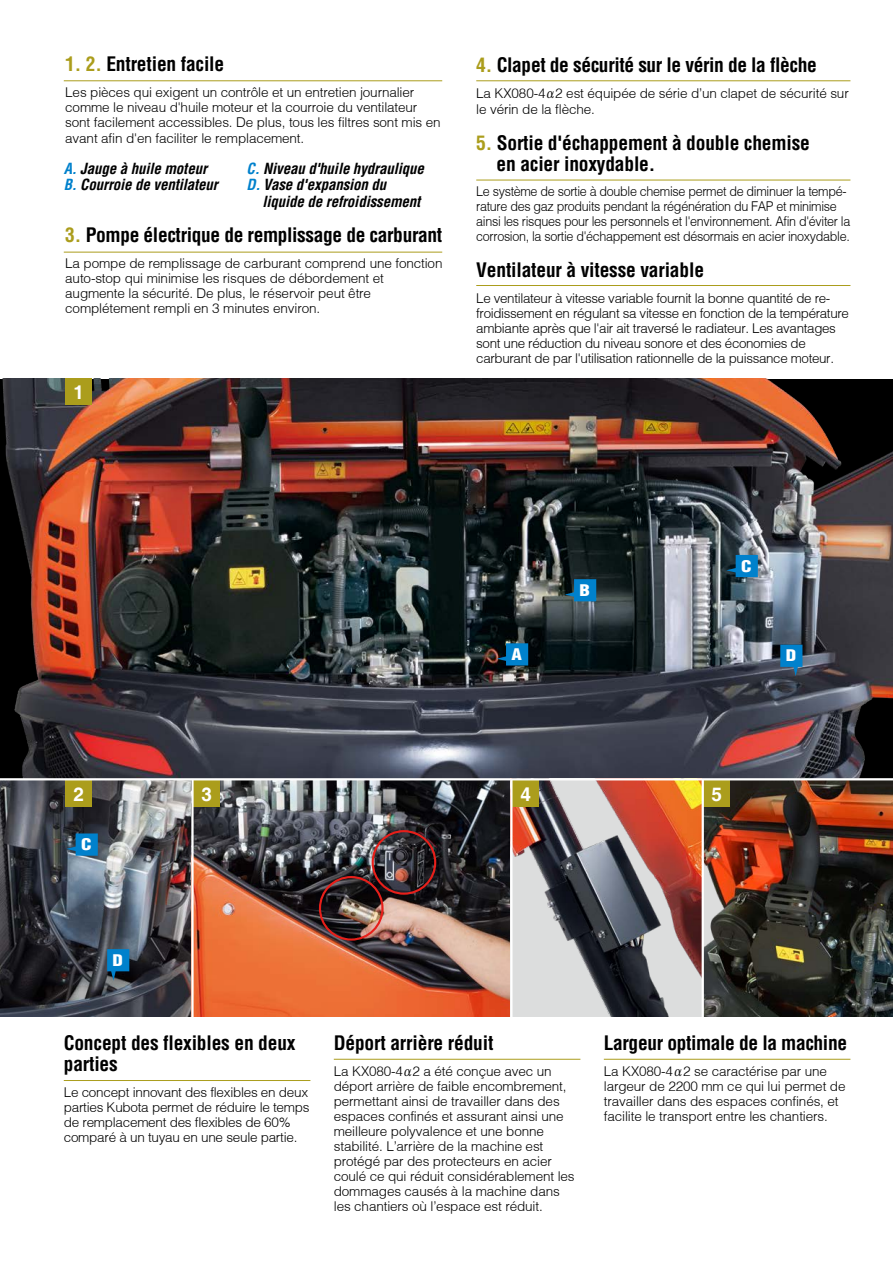
<style>
.page{position:relative;width:893px;height:1263px;background:#fff}
.page>*{position:absolute;margin:0;border:0;box-sizing:border-box;transform-origin:0 0}
.t1{font:700 condensed 19.5px/21px "Helvetica";letter-spacing:-.01em;color:#000}
.t2{font:700 18.9px "Helvetica";color:#fff}
.t3{font:900 condensed 15.6px "Helvetica";color:#fff;scale:1.2 1}
.t4{font:italic 700 condensed 15px/16.5px "Helvetica";letter-spacing:-.01em;color:#000}
.t5{font:300 13.5px/15px "Helvetica";letter-spacing:-.01em;color:#000}
.t6{font:300 13.5px/15px "Helvetica";letter-spacing:-.01em;color:#000;scale:.93 1}
.s1{color:#ab9d1c}
.s2{color:#0081cc}
.s3{font-family:"Koz Min Pro";font-weight:400}
</style>
<div class="page">
<img style="left:704px;top:780px;width:189px;height:236px">
<img style="left:0;top:378px;width:893px;height:400px">
<img style="left:1px;top:780px;width:190px;height:236px">
<img style="left:194px;top:780px;width:316px;height:236px">
<svg style="left:497px;top:643px;width:31px;height:22px"></svg>
<svg style="left:726px;top:555px;width:32px;height:22px"></svg>
<svg style="left:66px;top:833px;width:32px;height:23px"></svg>
<svg style="left:565px;top:579px;width:31px;height:22px"></svg>
<svg style="left:780px;top:645px;width:22px;height:31px"></svg>
<svg style="left:107px;top:949px;width:22px;height:32px"></svg>
<svg style="left:512px;top:780px;width:190px;height:236px;background:#9b817c"></svg>
<div style="left:372px;top:830px;width:64px;height:65px;border:2px solid #e71f1a;border-radius:50%"></div>
<div style="left:319px;top:876px;width:65px;height:65px;border:2px solid #e71f1a;border-radius:50%"></div>
<div style="left:65px;top:378px;width:27px;height:27px;background:#ab9d1c"></div>
<div style="left:65px;top:780px;width:27px;height:27px;background:#ab9d1c"></div>
<div style="left:193px;top:780px;width:27px;height:27px;background:#ab9d1c"></div>
<div style="left:512px;top:780px;width:27px;height:27px;background:#ab9d1c"></div>
<div style="left:703px;top:780px;width:27px;height:27px;background:#ab9d1c"></div>
<hr style="left:702px;top:779px;width:2px;height:239px;background:#fff">
<hr style="left:191px;top:779px;width:3px;height:239px;background:#fff">
<hr style="left:476px;top:80px;width:374px;height:1px;background:#ab9d1c">
<hr style="left:476px;top:180px;width:374px;height:1px;background:#ab9d1c">
<hr style="left:64px;top:80px;width:378px;height:1px;background:#ab9d1c">
<hr style="left:64px;top:252px;width:378px;height:1px;background:#ab9d1c">
<hr style="left:476px;top:285px;width:374px;height:1px;background:#ab9d1c">
<hr style="left:64px;top:1080px;width:246px;height:1px;background:#ab9d1c">
<hr style="left:334px;top:1059px;width:246px;height:1px;background:#ab9d1c">
<hr style="left:604px;top:1059px;width:246px;height:1px;background:#ab9d1c">
<img style="left:0;top:697px;width:1px;height:319px">
<h1 class="t1" style="left:65px;top:54px;width:160px"><span class="s1">1. 2.</span> Entretien facile</h1>
<p class="t5" style="left:65px;top:84px;width:377px">Les pièces qui exigent un contrôle et un entretien journalier comme le niveau d'huile moteur et la courroie du ventilateur sont facilement accessibles. De plus, tous les filtres sont mis en avant afin d'en faciliter le remplacement.</p>
<p class="t4" style="left:64px;top:160px;width:156px"><span class="s2">A.</span> Jauge à huile moteur<br><span class="s2">B.</span> Courroie de ventilateur</p>
<p class="t4" style="left:247px;top:160px;width:179px"><span class="s2">C.</span> Niveau d'huile hydraulique<br><span class="s2">D.</span> Vase d'expansion du</p>
<p class="t4" style="left:263px;top:193px;width:159px">liquide de refroidissement</p>
<h1 class="t1" style="left:65px;top:225px;width:378px"><span class="s1">3.</span> Pompe électrique de remplissage de carburant</h1>
<p class="t5" style="left:65px;top:255px;width:379px">La pompe de remplissage de carburant comprend une fonction auto-stop qui minimise les risques de débordement et augmente la sécurité. De plus, le réservoir peut être complétement rempli en 3 minutes environ.</p>
<h2 class="t2" style="left:73px;top:381px;width:12px">1</h2>
<h1 class="t1" style="left:476px;top:55px;width:342px"><span class="s1">4.</span> Clapet de sécurité sur le vérin de la flèche</h1>
<p class="t5" style="left:476px;top:85px;width:374px;line-height:15.8px">La KX080-4<span class="s3">α</span>2 est équipée de série d’un clapet de sécurité sur le vérin de la flèche.</p>
<h1 class="t1" style="left:497px;top:132px;width:315px;text-indent:-20px"><span class="s1">5.</span> Sortie d'échappement à double chemise en acier inoxydable.</h1>
<p class="t6" style="left:476px;top:184px;width:404px">Le système de sortie à double chemise permet de diminuer la tempé&shy;rature des gaz produits pendant la régénération du FAP et minimise ainsi les risques pour les personnels et l'environnement. Afin d'éviter la corrosion, la sortie d'échappement est désormais en acier inoxydable.</p>
<h1 class="t1" style="left:476px;top:259px;width:229px">Ventilateur à vitesse variable</h1>
<p class="t5" style="left:476px;top:290px;width:374px">Le ventilateur à vitesse variable fournit la bonne quantité de re&shy;froidissement en régulant sa vitesse en fonction de la température ambiante après que l'air ait traversé le radiateur. Les avantages sont une réduction du niveau sonore et des économies de carburant de par l'utilisation rationnelle de la puissance moteur.</p>
<p class="t3" style="left:511px;top:645px;width:10px">A</p>
<p class="t3" style="left:579px;top:580px;width:10px">B</p>
<p class="t3" style="left:741px;top:556px;width:10px">C</p>
<p class="t3" style="left:786px;top:646px;width:10px">D</p>
<h2 class="t2" style="left:73px;top:782px;width:12px">2</h2>
<h2 class="t2" style="left:202px;top:782px;width:12px">3</h2>
<h2 class="t2" style="left:521px;top:782px;width:12px">4</h2>
<h2 class="t2" style="left:711px;top:782px;width:12px">5</h2>
<p class="t3" style="left:81px;top:835px;width:10px">C</p>
<p class="t3" style="left:113px;top:950px;width:10px">D</p>
<h1 class="t1" style="left:64px;top:1033px;width:233px">Concept des flexibles en deux parties</h1>
<p class="t5" style="left:64px;top:1084px;width:247px">Le concept innovant des flexibles en deux parties Kubota permet de réduire le temps de remplacement des flexibles de 60% comparé à un tuyau en une seule partie.</p>
<h1 class="t1" style="left:334px;top:1033px;width:161px">Déport arrière réduit</h1>
<p class="t5" style="left:334px;top:1063px;width:242px">La KX080-4<span class="s3">α</span>2 a été conçue avec un déport arrière de faible encombrement, permettant ainsi de travailler dans des espaces confinés et assurant ainsi une meilleure polyvalence et une bonne stabilité. L’arrière de la machine est protégé par des protecteurs en acier coulé ce qui réduit considérablement les dommages causés à la machine dans les chantiers où l’espace est réduit.</p>
<h1 class="t1" style="left:604px;top:1033px;width:245px">Largeur optimale de la machine</h1>
<p class="t5" style="left:604px;top:1063px;width:243px">La KX080-4<span class="s3">α</span>2 se caractérise par une largeur de 2200 mm ce qui lui permet de travailler dans des espaces confinés, et facilite le transport entre les chantiers.</p>
</div>
